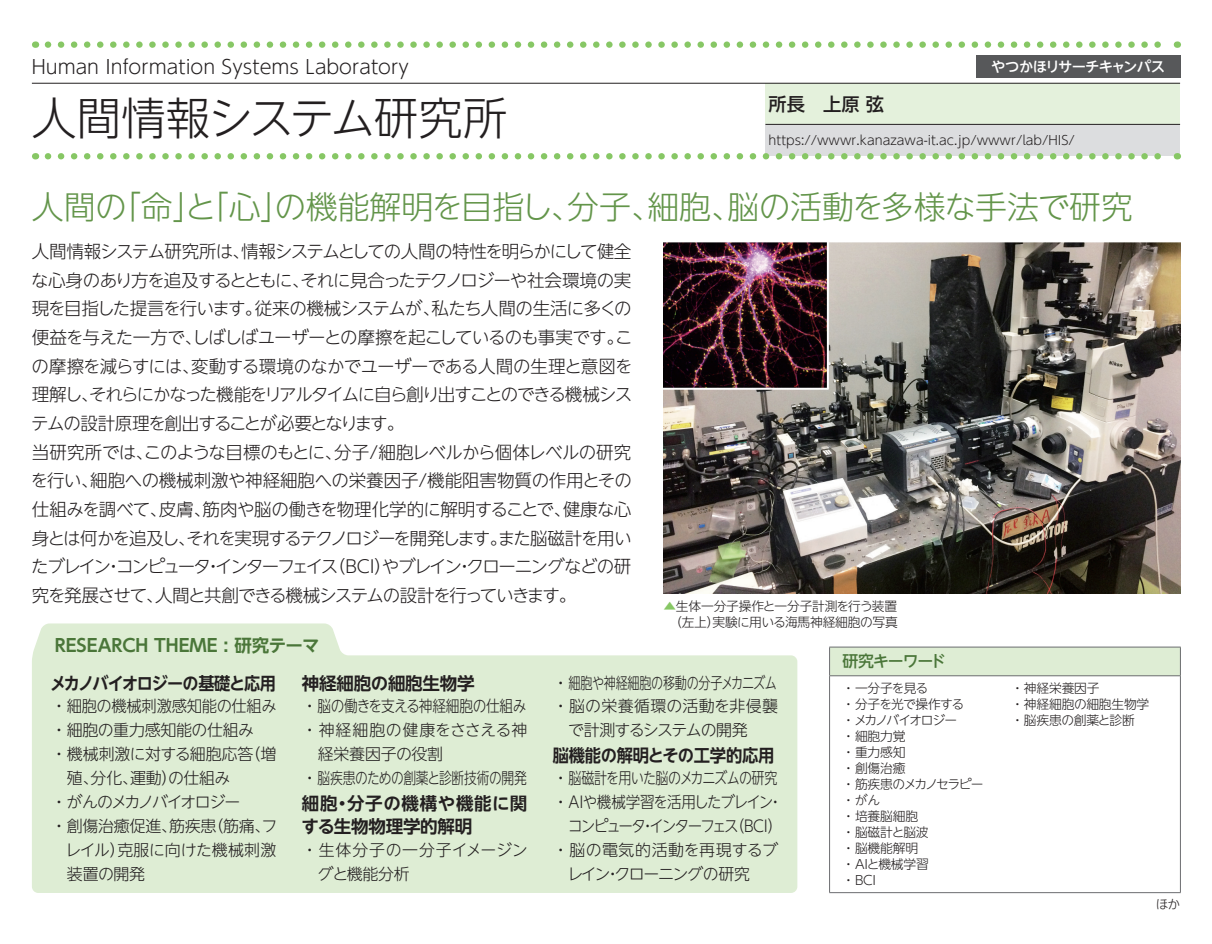
<style>
.page{position:relative;width:1212px;height:944px;background:#fff}
.page>*{position:absolute;margin:0;border:0;box-sizing:border-box;transform-origin:0 0}
.t1{font:300 44.55px "UD Shin Go NT Pr 6 N";letter-spacing:-.02em;color:#231f20}
.t2{font:300 31.95px "UD Shin Go NT Pr 6 N";letter-spacing:-.015em;color:#63954a}
.t3{font:300 19.12px "UD Shin Go NT Pr 6 N";color:#231f20}
.t4{font:500 18.22px "UD Shin Go NT Pr 6 N";color:#231f20}
.t5{font:300 17.55px/28.8px "UD Shin Go NT Pr 6 N";letter-spacing:-.06em;color:#231f20}
.t6{font:300 17.55px/28.8px "UD Shin Go NT Pr 6 N";letter-spacing:-.08em;color:#231f20}
.t7{font:300 17.55px/28.8px "UD Shin Go NT Pr 6 N";letter-spacing:-.005em;color:#231f20}
.t8{font:700 17.55px/23.8px "UD Shin Go NT Pr 6 N De";letter-spacing:-.015em;color:#231f20}
.t9{font:300 17.55px "UD Shin Go NT Pr 6 N";letter-spacing:-.035em;color:#231f20}
.t10{font:300 17.55px "UD Shin Go NT Pr 6 N";letter-spacing:-.115em;color:#231f20}
.t11{font:700 17.55px "UD Shin Go NT Pr 6 N De";color:#4a7639}
.t12{font:300 17.55px "UD Shin Go NT Pr 6 N";letter-spacing:-.04em;color:#231f20}
.t13{font:700 17.55px "UD Shin Go NT Pr 6 N De";letter-spacing:-.075em;color:#231f20;scale:.92 1}
.t14{font:700 17.55px "UD Shin Go NT Pr 6 N De";letter-spacing:-.015em;color:#231f20;scale:.93 1}
.t15{font:700 17.55px "UD Shin Go NT Pr 6 N De";letter-spacing:.035em;color:#231f20}
.t16{font:300 15.97px/23.8px "UD Shin Go NT Pr 6 N";letter-spacing:-.03em;color:#231f20}
.t17{font:300 15.97px "UD Shin Go NT Pr 6 N";letter-spacing:.02em;color:#231f20}
.t18{font:300 15.97px/23.8px "UD Shin Go NT Pr 6 N";letter-spacing:-.01em;color:#231f20}
.t19{font:300 15.97px/23.8px "UD Shin Go NT Pr 6 N";letter-spacing:-.055em;color:#231f20}
.t20{font:300 15.97px "UD Shin Go NT Pr 6 N";letter-spacing:.015em;color:#231f20}
.t21{font:300 15.97px "UD Shin Go NT Pr 6 N";letter-spacing:-.105em;color:#231f20}
.t22{font:300 15.97px "UD Shin Go NT Pr 6 N";letter-spacing:-.12em;color:#231f20;scale:.91 1}
.t23{font:300 15.97px "UD Shin Go NT Pr 6 N";letter-spacing:-.07em;color:#231f20}
.t24{font:300 15.97px "UD Shin Go NT Pr 6 N";letter-spacing:-.08em;color:#231f20}
.t25{font:500 15.97px "UD Shin Go NT Pr 6 N";letter-spacing:-.075em;color:#4a7639}
.t26{font:300 15.97px "UD Shin Go NT Pr 6 N";letter-spacing:-.03em;color:#231f20;scale:.91 1}
.t27{font:500 14.4px "UD Shin Go NT Pr 6 N";letter-spacing:-.055em;color:#fff}
.t28{font:300 12.83px/16px "UD Shin Go NT Pr 6 N";letter-spacing:-.015em;color:#231f20}
.s1{color:#87c765}
</style>
<div class="page">
<svg style="left:32px;top:623px;width:765px;height:270px;background:#e0eed7"></svg>
<div style="left:765px;top:83px;width:415px;height:41px;background:#e4f1dc"></div>
<div style="left:765px;top:124px;width:415px;height:32px;background:#dcdddf"></div>
<hr style="left:765px;top:124px;width:415px;height:1px;background:#231f20">
<svg style="left:48px;top:41px;width:1113px;height:7px"></svg>
<svg style="left:48px;top:153px;width:1113px;height:6px"></svg>
<hr style="left:32px;top:83px;width:1148px;height:1px;background:#231f20">
<div style="left:829px;top:647px;width:351px;height:29px;background:#deedd4"></div>
<hr style="left:829px;top:647px;width:352px;height:1px;background:#6c6d70">
<svg style="left:829px;top:647px;width:1px;height:28px"></svg>
<svg style="left:1180px;top:647px;width:1px;height:28px"></svg>
<hr style="left:829px;top:675px;width:352px;height:1px;background:#6c6d70">
<hr style="left:829px;top:676px;width:1px;height:216px;background:#6c6d70">
<hr style="left:1180px;top:676px;width:1px;height:216px;background:#6c6d70">
<hr style="left:829px;top:892px;width:352px;height:1px;background:#6c6d70">
<img style="left:663px;top:242px;width:517px;height:351px">
<div style="left:976px;top:55px;width:204px;height:22px;background:#57585a"></div>
<p class="t3" style="left:32px;top:52px;width:378px">Human Information Systems Laboratory</p>
<h1 class="t1" style="left:32px;top:82px;width:477px">人間情報システム研究所</h1>
<p class="t27" style="left:991px;top:54px;width:176px">やつかほリサーチキャンパス</p>
<p class="t4" style="left:769px;top:89px;width:117px">所長　上原弦</p>
<p class="t28" style="left:769px;top:132px;width:308px">https://wwwr.kanazawa i t- .ac.jp/wwwr/lab/HIS/</p>
<h2 class="t2" style="left:109px;top:181px;width:475px">「命 「と」 心の機能解明を目指し、</h2>
<h2 class="t2" style="left:728px;top:181px;width:407px">脳の活動を多様な手法で研究</h2>
<h2 class="t2" style="left:261px;top:181px;width:33px">」</h2>
<h2 class="t2" style="left:32px;top:181px;width:97px">人間の</h2>
<h2 class="t2" style="left:647px;top:181px;width:97px">細胞、</h2>
<h2 class="t2" style="left:567px;top:181px;width:97px">分子、</h2>
<p class="t6" style="left:241px;top:236px;width:392px">情報システムとしての人間の特性を明らかにして健全</p>
<p class="t5" style="left:31px;top:236px;width:602px">人間情報システム研究所は、<br>な心身のあり方を追及するとともにそれに見合ったテクノロジーや社会環境の実</p>
<p class="t5" style="left:292px;top:265px;width:19px">、</p>
<p class="t5" style="left:255px;top:293px;width:187px">従来の機械システムが、</p>
<p class="t5" style="left:432px;top:293px;width:202px">私たち人間の生活に多くの</p>
<p class="t5" style="left:32px;top:293px;width:602px">現を目指した提言を行います。<br>便益を与えた一方でしばしばユーザーとの摩擦を起こしているのも事実ですこ。</p>
<p class="t5" style="left:191px;top:322px;width:443px;text-indent:-6px">、<br>変動する環境のなかでユーザーである人間の生理と意図を</p>
<p class="t6" style="left:32px;top:351px;width:602px">の摩擦を減らすには、<br>理解しそれらにかなった機能をリアルタイムに自ら創り出すことのできる機械シス</p>
<p class="t5" style="left:81px;top:380px;width:19px">、</p>
<p class="t6" style="left:31px;top:408px;width:375px">テムの設計原理を創出することが必要となります。</p>
<p class="t5" style="left:334px;top:437px;width:299px">分子/細胞レベルから個体レベルの研究</p>
<p class="t12" style="left:32px;top:438px;width:312px">当研究所ではこのような目標のもとに、</p>
<p class="t7" style="left:90px;top:437px;width:543px;text-indent:46px">、<br>細胞への機械刺激や神経細胞への栄養因子/機能阻害物質の作用とその</p>
<p class="t5" style="left:31px;top:466px;width:70px">を行い、</p>
<p class="t9" style="left:203px;top:495px;width:370px">筋肉や脳の働きを物理化学的に解明することで、</p>
<p class="t5" style="left:32px;top:494px;width:601px">仕組みを調べて、<br>身とは何かを追及しそれを実現するテクノロジーを開発しますまた脳磁計を用い</p>
<p class="t5" style="left:563px;top:494px;width:70px">健康な心</p>
<p class="t5" style="left:159px;top:494px;width:54px">皮膚、</p>
<p class="t5" style="left:490px;top:523px;width:19px">。</p>
<p class="t5" style="left:178px;top:523px;width:19px">、</p>
<p class="t10" style="left:31px;top:553px;width:309px">たブレインコンピュータインターフェイス</p>
<p class="t5" style="left:328px;top:552px;width:305px">（BCI やブレインクローニングなどの研</p>
<p class="t5" style="left:374px;top:552px;width:19px">）</p>
<p class="t6" style="left:32px;top:552px;width:546px;text-indent:73px">・<br>究を発展させて人間と共創できる機械システムの設計を行っていきます。</p>
<p class="t5" style="left:204px;top:552px;width:19px">・</p>
<p class="t5" style="left:456px;top:552px;width:19px">・</p>
<p class="t5" style="left:146px;top:580px;width:19px">、</p>
<p class="t11" style="left:55px;top:631px;width:266px">RESEARCH THEME : 研究テーマ</p>
<p class="t13" style="left:50px;top:669px;width:247px">メカノバイオロジーの基礎と応用</p>
<p class="t16" style="left:51px;top:694px;width:227px">・細胞の機械刺激感知能の仕組み</p>
<p class="t16" style="left:51px;top:718px;width:204px">・細胞の重力感知能の仕組み</p>
<p class="t16" style="left:245px;top:742px;width:33px">（増</p>
<p class="t28" style="left:663px;top:597px;width:236px;text-align:center"><span class="s1">▲</span>生体一分子操作と一分子計測を行う装置（左上実験に用いる海馬神経細胞の写真</p>
<p class="t28" style="left:707px;top:613px;width:14px">）</p>
<p class="t25" style="left:842px;top:648px;width:105px">研究キーワード</p>
<p class="t16" style="left:553px;top:670px;width:226px">・細胞や神経細胞の移動の分子メカニズム</p>
<p class="t20" style="left:553px;top:693px;width:227px">・脳の栄養循環の活動を非侵襲</p>
<p class="t23" style="left:568px;top:717px;width:181px">で計測するシステムの開発</p>
<p class="t14" style="left:553px;top:741px;width:240px">脳機能の解明とその工学的応用</p>
<p class="t19" style="left:768px;top:766px;width:16px;text-indent:-215px">・脳磁計を用いた脳のメカニズムの研究・</p>
<p class="t8" style="left:302px;top:671px;width:174px">神経細胞の細胞生物学</p>
<p class="t16" style="left:302px;top:694px;width:226px">・脳の働きを支える神経細胞の仕組み</p>
<p class="t17" style="left:302px;top:717px;width:227px">・神経細胞の健康をささえる神</p>
<p class="t16" style="left:318px;top:742px;width:127px">経栄養因子の役割</p>
<p class="t16" style="left:302px;top:766px;width:226px">・脳疾患のための創薬と診断技術の開発</p>
<p class="t15" style="left:347px;top:789px;width:182px">分子の機構や機能に関</p>
<p class="t28" style="left:842px;top:680px;width:143px">・一分子を見る<br>・分子を光で操作する<br>・メカノバイオロジー<br>・細胞力覚<br>・重力感知<br>・創傷治癒<br>・筋疾患のメカノセラピー・がん<br>・培養脳細胞<br>・脳磁計と脳波<br>・脳機能解明<br>・AIと機械学習<br>・BCI</p>
<p class="t28" style="left:1011px;top:680px;width:140px">・神経栄養因子<br>・神経細胞の細胞生物学・脳疾患の創薬と診断</p>
<p class="t16" style="left:130px;top:742px;width:125px;text-indent:-79px">・機械刺激に対する細胞応答運動の仕組み</p>
<p class="t16" style="left:161px;top:766px;width:17px">）</p>
<p class="t16" style="left:91px;top:766px;width:49px">分化、</p>
<p class="t16" style="left:67px;top:766px;width:33px">殖、</p>
<p class="t21" style="left:51px;top:789px;width:191px">・がんのメカノバイオロジー</p>
<p class="t16" style="left:207px;top:813px;width:72px">（筋痛フ、</p>
<p class="t16" style="left:730px;top:790px;width:54px;text-indent:-177px">・AIや機械学習を活用したブレイン（BCI(</p>
<p class="t8" style="left:301px;top:790px;width:172px">細胞<br>する生物物理学的解明</p>
<p class="t18" style="left:318px;top:837px;width:212px;text-indent:-16px">・生体分子の一分子イメージングと機能分析</p>
<p class="t8" style="left:334px;top:790px;width:19px">・</p>
<p class="t22" style="left:568px;top:813px;width:189px">コンピュータインターフェス</p>
<p class="t16" style="left:117px;top:813px;width:160px;text-indent:-66px">・創傷治癒促進、<br>克服に向けた機械刺激</p>
<p class="t16" style="left:169px;top:813px;width:49px">筋疾患</p>
<p class="t26" style="left:640px;top:813px;width:17px">・</p>
<p class="t17" style="left:553px;top:837px;width:227px">・脳の電気的活動を再現するブ</p>
<p class="t24" style="left:567px;top:861px;width:184px">レインクローニングの研究</p>
<p class="t16" style="left:65px;top:837px;width:81px">レイル）装置の開発</p>
<p class="t16" style="left:605px;top:861px;width:17px">・</p>
<p class="t28" style="left:1155px;top:896px;width:26px">ほか</p>
</div>
